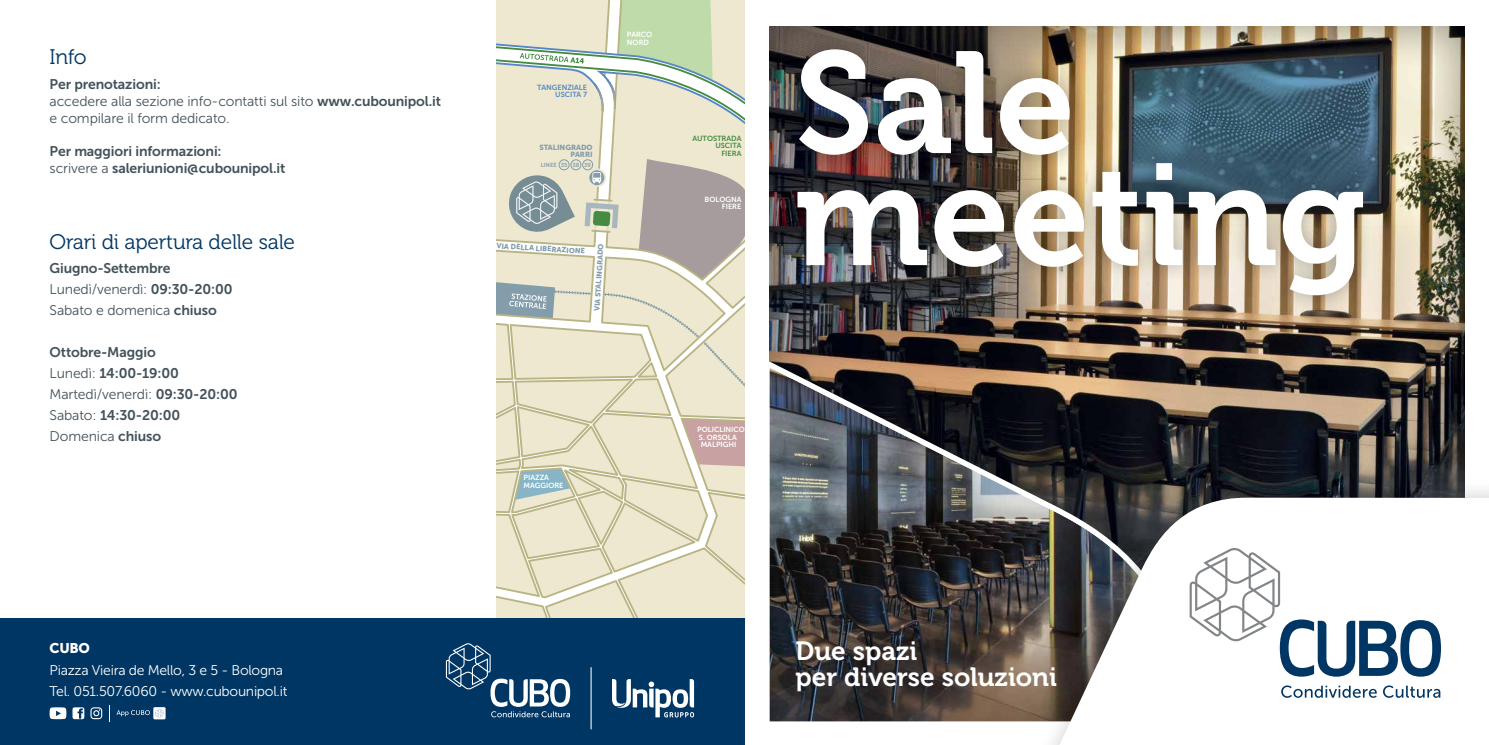
<style>
.page{position:relative;width:1489px;height:745px;background:#fff}
.page>*{position:absolute;margin:0;border:0;box-sizing:border-box;transform-origin:0 0}
.t1{font:143.5px/112px "Museo 700";color:#fff}
.t2{font:26.25px/26.2px "Museo 700";color:#fff}
.t3{font:21px "Museo 300";letter-spacing:-.01em;color:#003663}
.t4{font:14px/16.8px "Museo Sans 300";letter-spacing:-.01em;color:#43525a}
.t5{font:14px/16.8px "Museo Sans 700";letter-spacing:-.01em;color:#43525a}
.t6{font:14px/21px "Museo Sans 300";letter-spacing:-.02em;color:#fff}
.t7{font:14px "Museo Sans 900";color:#fff}
.t8{font:7.35px/7.4px "Museo Sans 700";color:#fff}
.t9{font:7.35px/7.4px "Museo Sans 900";color:#849daa;text-align:right}
.t10{font:7.35px/7.4px "Museo Sans 700";color:#458b42;text-align:right}
.t11{font:7.35px/7.4px "Museo Sans 700";color:#5586c5;text-align:right}
.t12{font:5.77px "Museo Sans 700";color:#849daa}
.s1{font-family:"Museo Sans 700"}
.s2{font-family:"Museo Sans 300"}
</style>
<div class="page">
<svg style="left:496px;top:0;width:248px;height:618px;background:#eae5cd"></svg>
<svg style="left:593px;top:0;width:121px;height:27px;background:#cadeb5"></svg>
<svg style="left:496px;top:27px;width:248px;height:520px;background:#dedbc6"></svg>
<svg style="left:584px;top:197px;width:34px;height:37px"></svg>
<div style="left:559px;top:160px;width:10px;height:10px;background:#ede8cf;border-radius:50%"></div>
<div style="left:558px;top:159px;width:11px;height:11px;border:1px solid #849daa;border-radius:50%"></div>
<div style="left:571px;top:160px;width:10px;height:10px;background:#ede8cf;border-radius:50%"></div>
<div style="left:570px;top:159px;width:11px;height:11px;border:1px solid #849daa;border-radius:50%"></div>
<div style="left:582px;top:160px;width:10px;height:10px;background:#ede8cf;border-radius:50%"></div>
<div style="left:582px;top:159px;width:11px;height:11px;border:1px solid #849daa;border-radius:50%"></div>
<svg style="left:587px;top:168px;width:19px;height:19px"></svg>
<svg style="left:505px;top:172px;width:70px;height:60px;background:#adb8b3"></svg>
<div style="left:769px;top:25px;width:696px;height:696px;background:#000;opacity:.4"></div>
<div style="left:778px;top:30px;width:603px;height:284px;background:#000;opacity:.3"></div>
<img style="left:769px;top:347px;width:421px;height:374px">
<div style="left:1034px;top:478px;width:454px;height:266px;background:#000;opacity:.2"></div>
<svg style="left:1051px;top:497px;width:437px;height:247px"></svg>
<svg style="left:1281px;top:685px;width:159px;height:12px"></svg>
<svg style="left:1189px;top:547px;width:251px;height:129px"></svg>
<div style="left:0;top:618px;width:744px;height:126px;background:#003663"></div>
<svg style="left:153px;top:706px;width:12px;height:13px"></svg>
<svg style="left:116px;top:708px;width:47px;height:9px"></svg>
<svg style="left:72px;top:707px;width:12px;height:11px"></svg>
<svg style="left:90px;top:707px;width:12px;height:11px"></svg>
<svg style="left:50px;top:707px;width:16px;height:11px"></svg>
<svg style="left:109px;top:705px;width:1px;height:16px"></svg>
<svg style="left:612px;top:679px;width:82px;height:38px"></svg>
<svg style="left:446px;top:643px;width:124px;height:73px"></svg>
<hr style="left:590px;top:666px;width:1px;height:62px;background:#fff">
<h3 class="t3" style="left:50px;top:46px;width:39px">Info</h3>
<p class="t5" style="left:50px;top:76px;width:113px">Per prenotazioni:</p>
<p class="t4" style="left:50px;top:93px;width:393px">accedere alla sezione info-contatti sul sito <span class="s1">www.cubounipol.it </span>e compilare il form dedicato.</p>
<p class="t5" style="left:50px;top:143px;width:237px">Per maggiori informazioni:<br><span class="s2">scrivere a</span> saleriunioni@cubounipol.it</p>
<h3 class="t3" style="left:50px;top:230px;width:247px">Orari di apertura delle sale</h3>
<p class="t5" style="left:50px;top:260px;width:123px">Giugno-Settembre</p>
<p class="t4" style="left:50px;top:279px;width:184px;line-height:21px">Lunedì/venerdì: <span class="s1">09:30-20:00<br></span>Sabato e domenica <span class="s1">chiuso</span></p>
<p class="t5" style="left:50px;top:342px;width:131px;line-height:21px">Ottobre-Maggio<br><span class="s2">Lunedì:</span> 14:00-19:00</p>
<p class="t4" style="left:50px;top:386px;width:189px">Martedì/venerdì: <span class="s1">09:30-20:00</span></p>
<p class="t5" style="left:50px;top:407px;width:132px"><span class="s2">Sabato:</span> 14:30-20:00</p>
<p class="t4" style="left:50px;top:428px;width:113px">Domenica <span class="s1">chiuso</span></p>
<p class="t11" style="left:537px;top:84px;width:51px">TANGENZIALE<br>USCITA 7</p>
<p class="t9" style="left:539px;top:144px;width:55px">STALINGRADO<br>PARRI</p>
<p class="t12" style="left:540px;top:161px;width:52px">LINEE 35 38 39</p>
<p class="t8" style="left:627px;top:31px;width:27px">PARCO<br>NORD</p>
<p class="t9" style="left:497px;top:241px;width:90px;rotate:4deg">VIA DELLA LIBERAZIONE</p>
<p class="t9" style="left:593px;top:310px;width:69px;rotate:-86deg">VIA STALINGRADO</p>
<p class="t10" style="left:692px;top:134px;width:50px">AUTOSTRADA<br>USCITA<br>FIERA</p>
<p class="t8" style="left:704px;top:195px;width:38px;text-align:right">BOLOGNA<br>FIERE</p>
<p class="t8" style="left:523px;top:473px;width:41px">PIAZZA<br>MAGGIORE</p>
<p class="t8" style="left:697px;top:426px;width:49px">POLICLINICO<br>S. ORSOLA<br>MALPIGHI</p>
<h1 class="t1" style="left:794px;top:49px;width:573px">Sale meeting</h1>
<p class="t7" style="left:50px;top:639px;width:42px">CUBO</p>
<p class="t6" style="left:50px;top:659px;width:239px">Piazza Vieira de Mello, 3 e 5 - Bologna<br>Tel. 051.507.6060 - www.cubounipol.it</p>
<h2 class="t2" style="left:795px;top:638px;width:263px">Due spazi<br>per diverse soluzioni</h2>
</div>
